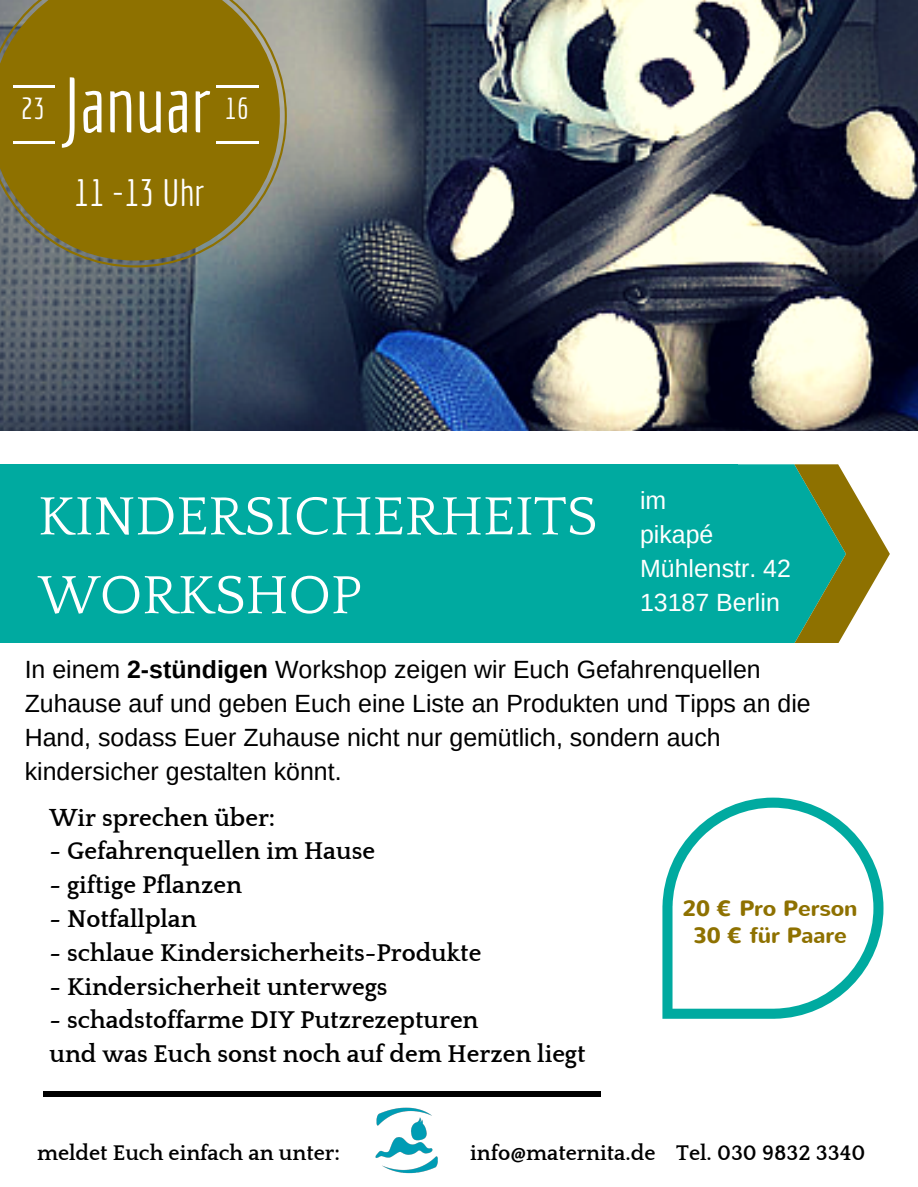
<style>
.page{position:relative;width:918px;height:1187px;background:#fff}
.page>*{position:absolute;margin:0;border:0;box-sizing:border-box;transform-origin:0 0}
.t1{font:76.5px "Economica";color:#fff}
.t2{font:55.95px/78.8px "Quattrocento";color:#fff}
.t3{font:37.35px "Economica";color:#fff}
.t4{font:29.7px "Economica";color:#fff}
.t5{font:700 24.9px/33.8px "Quattrocento";color:#000}
.t6{font:24.9px/33.8px "Arimo";color:#000}
.t7{font:24.9px/33.8px "Arimo";color:#fff}
.t8{font:700 22.05px/27px "Nunito";letter-spacing:-.005em;color:#8e7100;text-align:center}
.t9{font:700 21.75px "Quattrocento";color:#000}
.s1{font-weight:700}
</style>
<div class="page">
<div style="left:0;top:464px;width:738px;height:179px;background:#00aaa0"></div>
<svg style="left:738px;top:464px;width:152px;height:179px"></svg>
<img style="left:0;top:0;width:918px;height:430px">
<div style="left:43px;top:1091px;width:558px;height:5px;background:#000"></div>
<img style="left:375px;top:1107px;width:63px;height:67px">
<svg style="left:662px;top:797px;width:222px;height:221px"></svg>
<svg style="left:0;top:0;width:287px;height:267px;background:#8b7518"></svg>
<hr style="left:13px;top:85px;width:42px;height:2px;background:#fff">
<hr style="left:217px;top:85px;width:42px;height:2px;background:#fff">
<hr style="left:13px;top:142px;width:42px;height:2px;background:#fff">
<hr style="left:217px;top:142px;width:42px;height:2px;background:#fff">
<h1 class="t1" style="left:61px;top:60px;width:152px">Januar</h1>
<p class="t4" style="left:21px;top:91px;width:26px">23</p>
<p class="t4" style="left:225px;top:91px;width:26px">16</p>
<h3 class="t3" style="left:74px;top:170px;width:132px">11 -13 Uhr</h3>
<h2 class="t2" style="left:38px;top:478px;width:561px">KINDERSICHERHEITS<br>WORKSHOP</h2>
<p class="t7" style="left:640px;top:484px;width:152px">im<br>pikapé<br>Mühlenstr. 42<br>13187 Berlin</p>
<p class="t6" style="left:25px;top:652px;width:788px">In einem <span class="s1">2-stündigen</span> Workshop zeigen wir Euch Gefahrenquellen Zuhause auf und geben Euch eine Liste an Produkten und Tipps an die Hand, sodass Euer Zuhause nicht nur gemütlich, sondern auch kindersicher gestalten könnt.</p>
<p class="t5" style="left:50px;top:801px;width:227px">Wir sprechen über:</p>
<p class="t5" style="left:50px;top:835px;width:327px">- Gefahrenquellen im Hause</p>
<p class="t5" style="left:50px;top:869px;width:194px">- giftige Pflanzen</p>
<p class="t5" style="left:50px;top:902px;width:149px">- Notfallplan</p>
<p class="t5" style="left:50px;top:936px;width:433px">- schlaue Kindersicherheits-Produkte</p>
<p class="t5" style="left:50px;top:970px;width:340px">- Kindersicherheit unterwegs</p>
<p class="t5" style="left:50px;top:1004px;width:538px">- schadstoffarme DIY Putzrezepturen<br>und was Euch sonst noch auf dem Herzen liegt</p>
<p class="t8" style="left:682px;top:895px;width:177px">20 € Pro Person<br>30 € für Paare</p>
<p class="t9" style="left:37px;top:1141px;width:304px">meldet Euch einfach an unter:</p>
<p class="t9" style="left:470px;top:1141px;width:397px">info@maternita.de Tel. 030 9832 3340</p>
</div>
